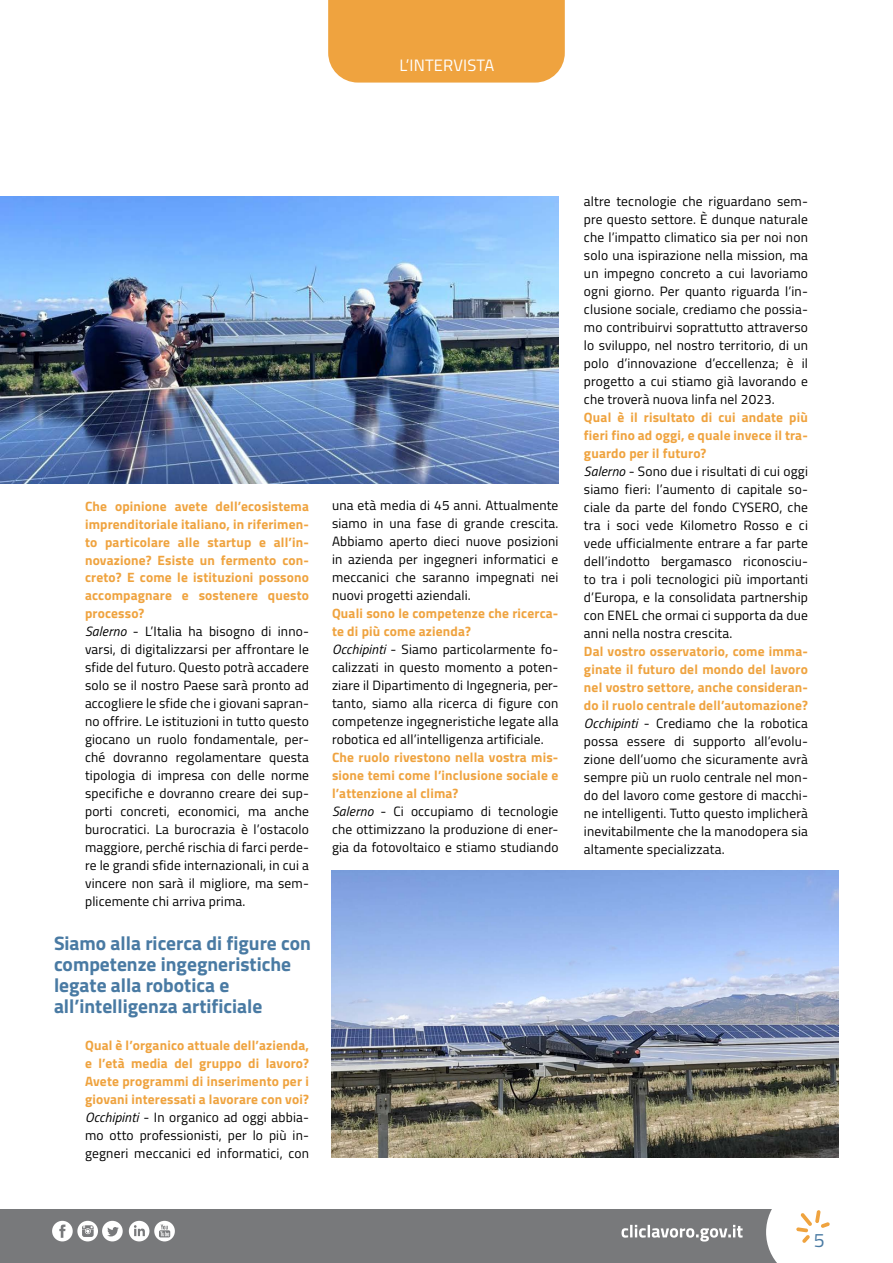
<style>
.page{position:relative;width:893px;height:1263px;background:#fff}
.page>*{position:absolute;margin:0;border:0;box-sizing:border-box;transform-origin:0 0}
.t1{font:700 19.5px/21px "Titillium";color:#497aa3}
.t2{font:19.5px "Titillium";color:#497aa3}
.t3{font:16.5px "Titillium";letter-spacing:.01em;color:#fff}
.t4{font:13.5px/18px "Titillium";letter-spacing:.015em;color:#000}
.t5{font:700 13.5px/18px "Titillium";letter-spacing:.015em;color:#efa33f;text-align:justify}
.s1{font-weight:700;color:#efa33f}
.s2{font-style:italic}
.s3{font-weight:400;font-style:italic;color:#000}
.s4{font-weight:400;color:#000}
</style>
<div class="page">
<div style="left:328px;top:0;width:237px;height:83px;background:#efa33f"></div>
<div style="left:0;top:1209px;width:784px;height:54px;background:#78797b"></div>
<svg style="left:766px;top:1209px;width:64px;height:54px"></svg>
<svg style="left:129px;top:1221px;width:46px;height:20px"></svg>
<svg style="left:621px;top:1225px;width:122px;height:16px"></svg>
<svg style="left:52px;top:1221px;width:71px;height:20px"></svg>
<img style="left:0;top:196px;width:558px;height:287px">
<img style="left:331px;top:870px;width:508px;height:288px">
<p class="t3" style="left:399px;top:53px;width:97px">L’INTERVISTA</p>
<p class="t4" style="left:85px;top:496px;width:225px"><span class="s1">Che opinione avete dell’ecosistema imprenditoriale italiano, in riferimen&shy;to particolare alle startup e all’in&shy;novazione? Esiste un fermento con&shy;creto? E come le istituzioni possono accompagnare e sostenere questo processo?<br></span><span class="s2">Salerno</span> - L’Italia ha bisogno di inno&shy;varsi, di digitalizzarsi per affrontare le sfide del futuro. Questo potrà accadere solo se il nostro Paese sarà pronto ad accogliere le sfide che i giovani sapran&shy;no offrire. Le istituzioni in tutto questo giocano un ruolo fondamentale, per&shy;ché dovranno regolamentare questa tipologia di impresa con delle norme specifiche e dovranno creare dei sup&shy;porti concreti, economici, ma anche burocratici. La burocrazia è l’ostacolo maggiore, perché rischia di farci perde&shy;re le grandi sfide internazionali, in cui a vincere non sarà il migliore, ma sem&shy;plicemente chi arriva prima.</p>
<h1 class="t1" style="left:54px;top:931px;width:258px">Siamo alla ricerca di figure con competenze ingegneristiche legate alla robotica e all’intelligenza artificiale</h1>
<p class="t5" style="left:85px;top:1036px;width:225px">Qual è l’organico attuale dell’azienda, e l’età media del gruppo di lavoro?<br>Avete programmi di inserimento per i giovani interessati a lavorare con voi?<br><span class="s3">Occhipinti</span> <span class="s4">- In organico ad oggi abbia&shy;mo otto professionisti, per lo più in&shy;gegneri meccanici ed informatici, con</span></p>
<p class="t4" style="left:332px;top:496px;width:228px;text-align:justify">una età media di 45 anni. Attualmente siamo in una fase di grande crescita.<br>Abbiamo aperto dieci nuove posizioni in azienda per ingegneri informatici e meccanici che saranno impegnati nei nuovi progetti aziendali.</p>
<p class="t4" style="left:332px;top:604px;width:228px"><span class="s1">Quali sono le competenze che ricerca&shy;te di più come azienda?<br></span><span class="s2">Occhipinti</span> - Siamo particolarmente fo&shy;calizzati in questo momento a poten&shy;ziare il Dipartimento di Ingegneria, per&shy;tanto, siamo alla ricerca di figure con competenze ingegneristiche legate alla robotica ed all’intelligenza artificiale.</p>
<p class="t4" style="left:332px;top:748px;width:228px"><span class="s1">Che ruolo rivestono nella vostra mis&shy;sione temi come l’inclusione sociale e l’attenzione al clima?<br></span><span class="s2">Salerno</span> - Ci occupiamo di tecnologie che ottimizzano la produzione di ener&shy;gia da fotovoltaico e stiamo studiando</p>
<p class="t4" style="left:584px;top:192px;width:225px;text-align:justify">altre tecnologie che riguardano sem&shy;pre questo settore. È dunque naturale che l’impatto climatico sia per noi non solo una ispirazione nella mission, ma un impegno concreto a cui lavoriamo ogni giorno. Per quanto riguarda l’in&shy;clusione sociale, crediamo che possia&shy;mo contribuirvi soprattutto attraverso lo sviluppo, nel nostro territorio, di un polo d’innovazione d’eccellenza; è il progetto a cui stiamo già lavorando e che troverà nuova linfa nel 2023.</p>
<p class="t4" style="left:584px;top:408px;width:225px"><span class="s1">Qual è il risultato di cui andate più fieri fino ad oggi, e quale invece il tra&shy;guardo per il futuro?<br></span><span class="s2">Salerno</span> - Sono due i risultati di cui oggi siamo fieri: l’aumento di capitale so&shy;ciale da parte del fondo CYSERO, che tra i soci vede Kilometro Rosso e ci vede ufficialmente entrare a far parte dell’indotto bergamasco riconosciu&shy;to tra i poli tecnologici più importanti d’Europa, e la consolidata partnership con ENEL che ormai ci supporta da due anni nella nostra crescita.</p>
<p class="t4" style="left:584px;top:642px;width:225px;text-align:justify"><span class="s1">Dal vostro osservatorio, come imma&shy;ginate il futuro del mondo del lavoro nel vostro settore, anche consideran&shy;do il ruolo centrale dell’automazione?<br></span><span class="s2">Occhipinti</span> - Crediamo che la robotica possa essere di supporto all’evolu&shy;zione dell’uomo che sicuramente avrà sempre più un ruolo centrale nel mon&shy;do del lavoro come gestore di macchi&shy;ne intelligenti. Tutto questo implicherà inevitabilmente che la manodopera sia altamente specializzata.</p>
<h1 class="t2" style="left:814px;top:1226px;width:12px">5</h1>
</div>
